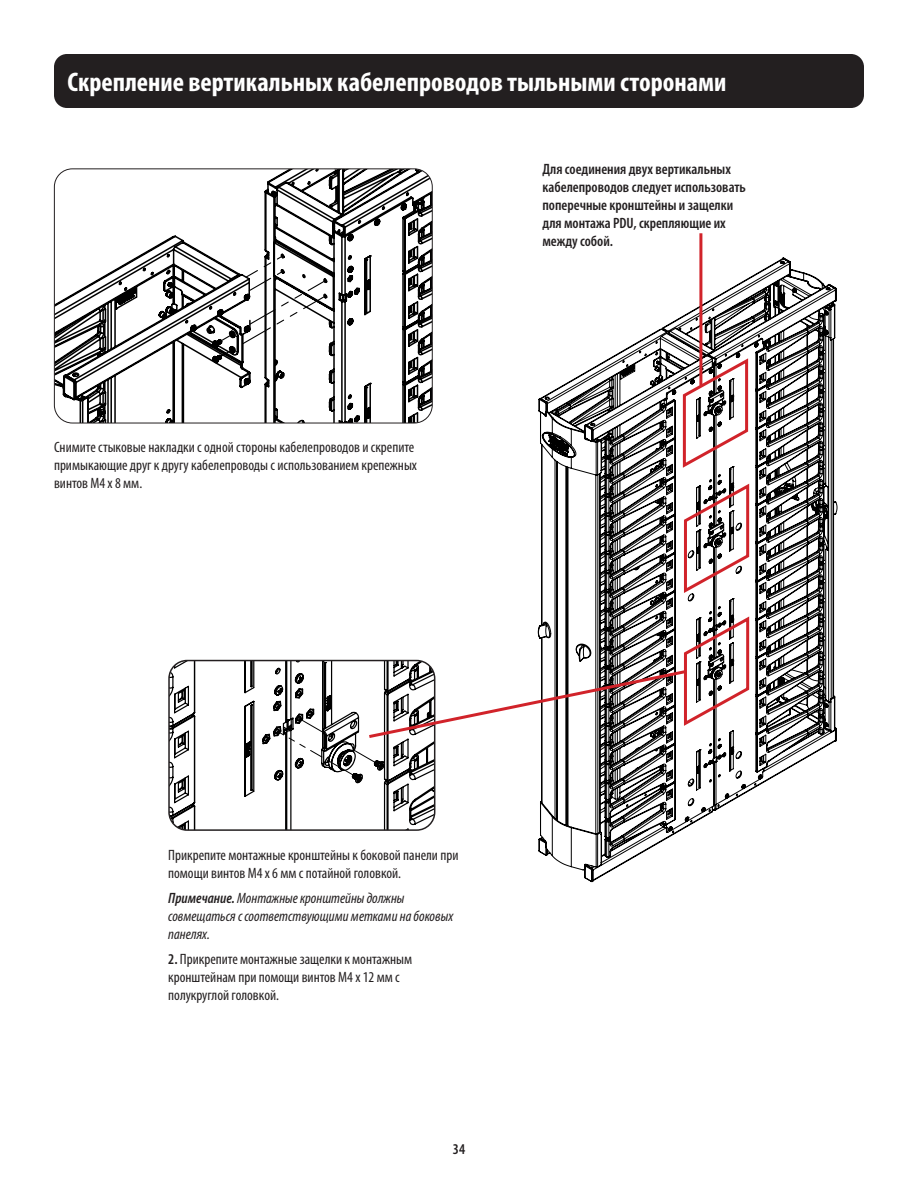
<style>
.page{position:relative;width:918px;height:1188px;background:#fff}
.page>*{position:absolute;margin:0;border:0;box-sizing:border-box;transform-origin:0 0}
.t1{font:700 condensed 27px "Myriad Pro";color:#fff}
.t2{font:condensed 15px/18px "Myriad Pro";color:#231f20}
.t3{font:600 condensed 15px/18px "Myriad Pro";color:#231f20}
.t4{font:italic condensed 15px/18px "Myriad Pro";color:#231f20}
.s1{font-weight:600}
</style>
<div class="page">
<svg style="left:538px;top:257px;width:300px;height:626px"></svg>
<div style="left:54px;top:54px;width:810px;height:54px;background:#231f20;border-radius:13px"></div>
<svg style="left:171px;top:661px;width:264px;height:169px"></svg>
<div style="left:168px;top:660px;width:267px;height:171px;border:2px solid #231f20;border-radius:18px"></div>
<svg style="left:680px;top:355px;width:70px;height:115px"></svg>
<svg style="left:681px;top:481px;width:70px;height:115px"></svg>
<hr style="left:699px;top:233px;width:3px;height:153px;background:#d1232a">
<svg style="left:275px;top:614px;width:476px;height:169px"></svg>
<svg style="left:54px;top:170px;width:378px;height:253px"></svg>
<svg style="left:212px;top:333px;width:22px;height:30px"></svg>
<svg style="left:241px;top:254px;width:87px;height:91px"></svg>
<div style="left:54px;top:168px;width:379px;height:255px;border:1px solid #231f20;border-radius:18px"></div>
<p class="t1" style="left:68px;top:65px;width:661px">Скрепление вертикальных кабелепроводов тыльными сторонами</p>
<p class="t2" style="left:54px;top:438px;width:365px">Снимите стыковые накладки с одной стороны кабелепроводов и скрепите примыкающие друг к другу кабелепроводы с использованием крепежных винтов M4 x 8 мм.</p>
<p class="t3" style="left:542px;top:159px;width:205px">Для соединения двух вертикальных кабелепроводов следует использовать поперечные кронштейны и защелки для монтажа PDU, скрепляющие их между собой.</p>
<p class="t2" style="left:168px;top:846px;width:292px">Прикрепите монтажные кронштейны к боковой панели при помощи винтов M4 x 6 мм с потайной головкой.</p>
<p class="t4" style="left:168px;top:889px;width:286px"><span class="s1">Примечание.</span> Монтажные кронштейны должны совмещаться с соответствующими метками на боковых панелях.</p>
<p class="t2" style="left:168px;top:949px;width:245px"><span class="s1">2.</span> Прикрепите монтажные защелки к монтажным кронштейнам при помощи винтов M4 x 12 мм с полукруглой головкой.</p>
<p class="t3" style="left:453px;top:1140px;width:14px">34</p>
</div>
